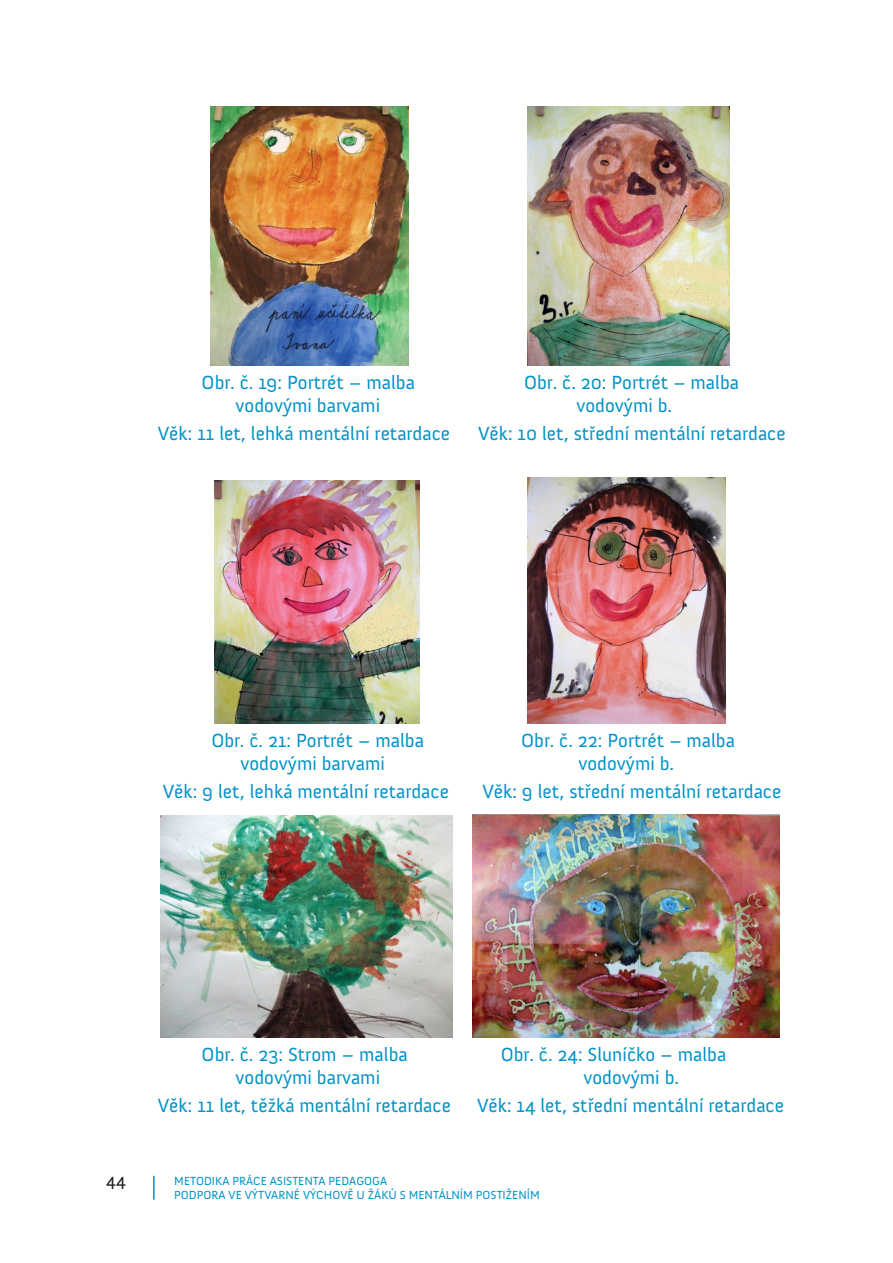
<style>
.page{position:relative;width:893px;height:1263px;background:#fff}
.page>*{position:absolute;margin:0;border:0;box-sizing:border-box;transform-origin:0 0}
.Obrázek{font:19.5px "Anivers";color:#0092c8}
.t1{font:18px "Anivers";color:#231f20}
.t2{font:12px/14.4px "Anivers";color:#0092c8}
</style>
<div class="page">
<hr style="left:153px;top:1176px;width:2px;height:24px;background:#0092c8">
<img style="left:211px;top:106px;width:198px;height:259px">
<img style="left:528px;top:106px;width:201px;height:259px">
<img style="left:214px;top:480px;width:206px;height:243px">
<img style="left:527px;top:477px;width:199px;height:247px">
<img style="left:160px;top:816px;width:292px;height:221px">
<img style="left:472px;top:814px;width:307px;height:223px">
<p class="Obrázek" style="left:202px;top:371px;width:215px">Obr. č. 19: Portrét – malba</p>
<p class="Obrázek" style="left:524px;top:371px;width:216px">Obr. č. 20: Portrét – malba</p>
<p class="Obrázek" style="left:236px;top:395px;width:146px">vodovými barvami</p>
<p class="Obrázek" style="left:576px;top:395px;width:97px">vodovými b.</p>
<p class="Obrázek" style="left:158px;top:422px;width:294px">Věk: 11 let, lehká mentální retardace</p>
<p class="Obrázek" style="left:478px;top:422px;width:309px">Věk: 10 let, střední mentální retardace</p>
<p class="Obrázek" style="left:211px;top:730px;width:214px">Obr. č. 21: Portrét – malba</p>
<p class="Obrázek" style="left:521px;top:730px;width:215px">Obr. č. 22: Portrét – malba</p>
<p class="Obrázek" style="left:240px;top:753px;width:146px">vodovými barvami</p>
<p class="Obrázek" style="left:578px;top:753px;width:97px">vodovými b.</p>
<p class="Obrázek" style="left:163px;top:781px;width:288px">Věk: 9 let, lehká mentální retardace</p>
<p class="Obrázek" style="left:482px;top:781px;width:301px">Věk: 9 let, střední mentální retardace</p>
<p class="Obrázek" style="left:202px;top:1044px;width:208px">Obr. č. 23: Strom – malba</p>
<p class="Obrázek" style="left:501px;top:1044px;width:227px">Obr. č. 24: Sluníčko – malba</p>
<p class="Obrázek" style="left:236px;top:1067px;width:146px">vodovými barvami</p>
<p class="Obrázek" style="left:583px;top:1067px;width:97px">vodovými b.</p>
<p class="Obrázek" style="left:158px;top:1095px;width:295px">Věk: 11 let, těžká mentální retardace</p>
<p class="Obrázek" style="left:477px;top:1095px;width:309px">Věk: 14 let, střední mentální retardace</p>
<p class="t1" style="left:106px;top:1173px;width:21px">44</p>
<p class="t2" style="left:174px;top:1174px;width:367px">METODIKA PRÁCE ASISTENTA PEDAGOGA<br>PODPORA VE VÝTVARNÉ VÝCHOVĚ U ŽÁKŮ S MENTÁLNÍM POSTIŽENÍM</p>
</div>
